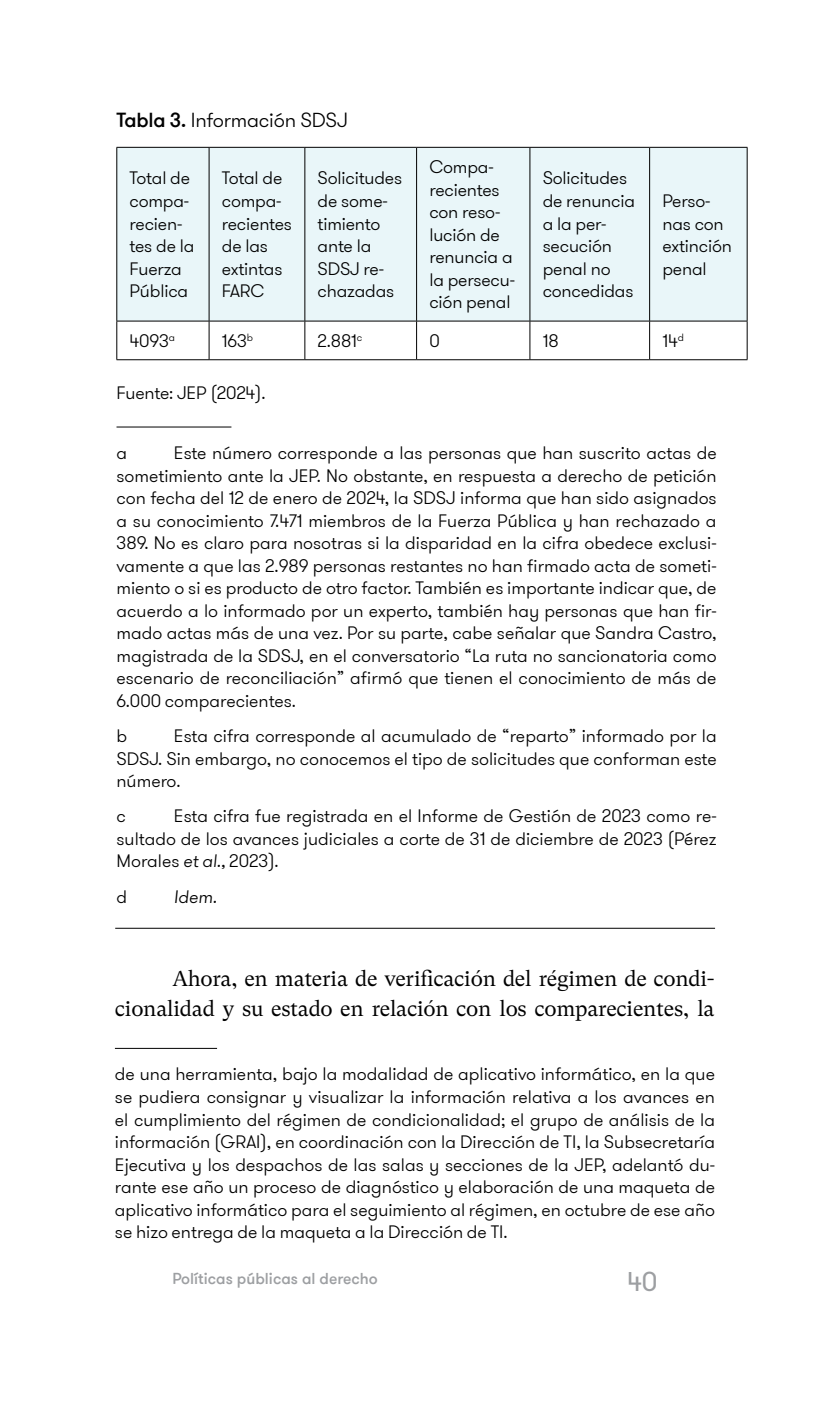
<style>
.page{position:relative;width:830px;height:1404px;background:#fff}
.page>*{position:absolute;margin:0;border:0;box-sizing:border-box;transform-origin:0 0}
.t1{font:27px "GT Walsheim Pro";color:#9d9fa2}
.t2{font:21.38px/29.2px "GT Super Text";letter-spacing:-.01em;color:#000;text-align:right}
.t3{font:300 20.25px "GT Walsheim Pro";letter-spacing:-.01em;color:#000}
.t4{font:300 18px/22.5px "GT Walsheim Pro";letter-spacing:-.01em;color:#000}
.t5{font:italic 300 18px "GT Walsheim Pro";color:#000}
.t6{font:500 15.75px "GT Walsheim Pro";color:#9d9fa2}
.s1{font-weight:500}
.s2{font-style:italic}
</style>
<div class="page">
<div style="left:117px;top:148px;width:629px;height:173px;background:#e9f6f9"></div>
<hr style="left:416px;top:148px;width:1px;height:173px;background:#000">
<hr style="left:529px;top:148px;width:1px;height:173px;background:#000">
<hr style="left:649px;top:148px;width:1px;height:173px;background:#000">
<hr style="left:208px;top:321px;width:1px;height:38px;background:#000">
<hr style="left:304px;top:321px;width:1px;height:38px;background:#000">
<hr style="left:416px;top:321px;width:1px;height:38px;background:#000">
<hr style="left:529px;top:321px;width:1px;height:38px;background:#000">
<hr style="left:649px;top:321px;width:1px;height:38px;background:#000">
<hr style="left:116px;top:147px;width:93px;height:1px;background:#000">
<hr style="left:116px;top:148px;width:1px;height:173px;background:#000">
<hr style="left:305px;top:147px;width:111px;height:1px;background:#000">
<hr style="left:416px;top:147px;width:113px;height:1px;background:#000">
<hr style="left:529px;top:147px;width:120px;height:1px;background:#000">
<hr style="left:649px;top:147px;width:98px;height:1px;background:#000">
<hr style="left:746px;top:148px;width:1px;height:173px;background:#000">
<hr style="left:116px;top:321px;width:93px;height:1px;background:#000">
<hr style="left:305px;top:321px;width:111px;height:1px;background:#000">
<hr style="left:416px;top:321px;width:113px;height:1px;background:#000">
<hr style="left:529px;top:321px;width:120px;height:1px;background:#000">
<hr style="left:649px;top:321px;width:98px;height:1px;background:#000">
<hr style="left:209px;top:147px;width:96px;height:1px;background:#000">
<hr style="left:208px;top:148px;width:1px;height:173px;background:#000">
<hr style="left:304px;top:148px;width:1px;height:173px;background:#000">
<hr style="left:209px;top:321px;width:96px;height:1px;background:#000">
<hr style="left:116px;top:321px;width:1px;height:38px;background:#000">
<hr style="left:746px;top:321px;width:1px;height:38px;background:#000">
<hr style="left:116px;top:359px;width:93px;height:1px;background:#000">
<hr style="left:209px;top:359px;width:96px;height:1px;background:#000">
<hr style="left:305px;top:359px;width:111px;height:1px;background:#000">
<hr style="left:416px;top:359px;width:113px;height:1px;background:#000">
<hr style="left:529px;top:359px;width:120px;height:1px;background:#000">
<hr style="left:649px;top:359px;width:98px;height:1px;background:#000">
<hr style="left:116px;top:426px;width:115px;height:1px;background:#000">
<hr style="left:115px;top:1047px;width:102px;height:1px;background:#000">
<hr style="left:115px;top:927px;width:599px;height:1px;background:#000">
<p class="t3" style="left:116px;top:107px;width:233px"><span class="s1">Tabla 3.</span> Información SDSJ</p>
<p class="t4" style="left:129px;top:167px;width:66px">Total de compa&shy;recien&shy;tes de la<br>Fuerza<br>Pública</p>
<p class="t4" style="left:222px;top:167px;width:72px">Total de compa&shy;recientes de las extintas<br>FARC</p>
<p class="t4" style="left:317px;top:167px;width:86px">Solicitudes de some&shy;timiento ante la<br>SDSJ re&shy;chazadas</p>
<p class="t4" style="left:429px;top:156px;width:87px">Compa&shy;recientes con reso&shy;lución de renuncia a la persecu&shy;ción penal</p>
<p class="t4" style="left:542px;top:167px;width:94px">Solicitudes de renuncia a la per&shy;secución penal no concedidas</p>
<p class="t4" style="left:662px;top:190px;width:71px">Perso&shy;nas con extinción penal</p>
<p class="t4" style="left:129px;top:330px;width:47px">4093<sup>a</sup></p>
<p class="t4" style="left:222px;top:330px;width:33px">163<sup>b</sup></p>
<p class="t4" style="left:317px;top:330px;width:46px">2.881<sup>c</sup></p>
<p class="t4" style="left:429px;top:330px;width:12px">0</p>
<p class="t4" style="left:542px;top:330px;width:17px">18</p>
<p class="t4" style="left:662px;top:330px;width:23px">14<sup>d</sup></p>
<p class="t4" style="left:116px;top:382px;width:150px">Fuente: JEP (2024).</p>
<p class="t4" style="left:116px;top:442px;width:601px;text-align:justify;text-indent:57px">Este número corresponde a las personas que han suscrito actas de sometimiento ante la JEP. No obstante, en respuesta a derecho de petición con fecha del 12 de enero de 2024, la SDSJ informa que han sido asignados a su conocimiento 7.471 miembros de la Fuerza Pública y han rechazado a 389. No es claro para nosotras si la disparidad en la cifra obedece exclusi&shy;vamente a que las 2.989 personas restantes no han firmado acta de someti&shy;miento o si es producto de otro factor. También es importante indicar que, de acuerdo a lo informado por un experto, también hay personas que han fir&shy;mado actas más de una vez. Por su parte, cabe señalar que Sandra Castro, magistrada de la SDSJ, en el conversatorio “La ruta no sancionatoria como escenario de reconciliación” afirmó que tienen el conocimiento de más de 6.000 comparecientes.</p>
<p class="t4" style="left:116px;top:725px;width:12px">b</p>
<p class="t4" style="left:116px;top:442px;width:12px">a</p>
<p class="t4" style="left:116px;top:725px;width:601px;text-align:justify;text-indent:57px">Esta cifra corresponde al acumulado de “reparto” informado por la SDSJ. Sin embargo, no conocemos el tipo de solicitudes que conforman este número.</p>
<p class="t4" style="left:116px;top:805px;width:11px">c</p>
<p class="t4" style="left:116px;top:805px;width:601px;text-align:justify;text-indent:57px">Esta cifra fue registrada en el Informe de Gestión de 2023 como re&shy;sultado de los avances judiciales a corte de 31 de diciembre de 2023 (Pérez Morales <span class="s2">et al.,</span> 2023).</p>
<p class="t4" style="left:116px;top:885px;width:12px">d</p>
<p class="t5" style="left:174px;top:885px;width:45px">Idem.</p>
<p class="t2" style="left:115px;top:964px;width:601px">Ahora, en materia de verificación del régimen de condi&shy;cionalidad y su estado en relación con los comparecientes, la</p>
<p class="t4" style="left:115px;top:1063px;width:601px;text-align:justify">de una herramienta, bajo la modalidad de aplicativo informático, en la que se pudiera consignar y visualizar la información relativa a los avances en el cumplimiento del régimen de condicionalidad; el grupo de análisis de la información (GRAI), en coordinación con la Dirección de TI, la Subsecretaría Ejecutiva y los despachos de las salas y secciones de la JEP, adelantó du&shy;rante ese año un proceso de diagnóstico y elaboración de una maqueta de aplicativo informático para el seguimiento al régimen, en octubre de ese año se hizo entrega de la maqueta a la Dirección de TI.</p>
<p class="t6" style="left:172px;top:1268px;width:207px">Políticas públicas al derecho</p>
<h1 class="t1" style="left:626px;top:1264px;width:32px">40</h1>
</div>
